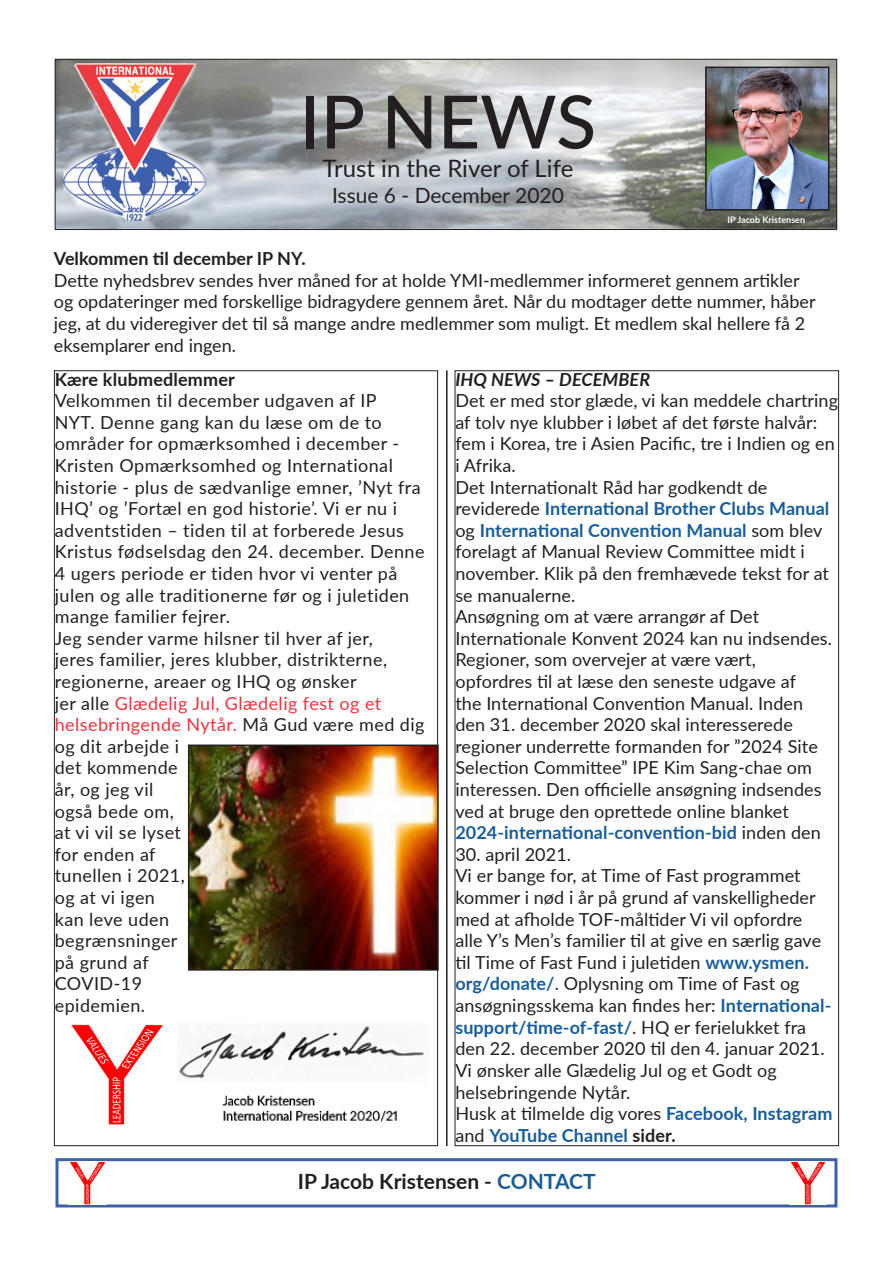
<style>
.page{position:relative;width:893px;height:1263px;background:#fff}
.page>*{position:absolute;margin:0;border:0;box-sizing:border-box;transform-origin:0 0}
.t1{font:500 73.5px "Lato";color:#231f20}
.t2{font:24px "Lato";color:#231f20}
.t3{font:700 21px "Lato";color:#231f20}
.t4{font:21px "Lato";color:#231f20}
.t5{font:18px/21.6px "Lato";letter-spacing:.005em;color:#231f20}
.t6{font:18px/21.6px "Lato";letter-spacing:.025em;color:#231f20}
.t7{font:700 18px/21.6px "Lato";letter-spacing:.005em;color:#175d9e}
.t8{font:700 18px "Lato";color:#231f20}
.t9{font:italic 700 18px "Lato";letter-spacing:.005em;color:#231f20}
.t10{font:700 9px "Lato";color:#fff}
.s1{font-weight:700;color:#175d9e}
.s2{font-weight:400;color:#231f20}
.s3{color:#231f20}
.s4{color:#ee333e}
.s5{color:#175d9e}
</style>
<div class="page">
<img style="left:57px;top:61px;width:778px;height:167px">
<div style="left:55px;top:59px;width:782px;height:171px;border:1px solid #231f20"></div>
<hr style="left:446px;top:370px;width:2px;height:776px;background:#231f20">
<img style="left:708px;top:70px;width:118px;height:138px">
<div style="left:705px;top:67px;width:124px;height:144px;border:2px solid #231f20"></div>
<div style="left:56px;top:1158px;width:781px;height:49px;border:3px solid #3c60ac"></div>
<img style="left:69px;top:1162px;width:37px;height:42px">
<img style="left:789px;top:1162px;width:38px;height:42px">
<img style="left:71px;top:1024px;width:92px;height:101px">
<img style="left:179px;top:1024px;width:245px;height:98px">
<img style="left:191px;top:747px;width:245px;height:221px">
<div style="left:188px;top:744px;width:251px;height:227px;border:2px solid #231f20"></div>
<p class="t1" style="left:300px;top:69px;width:298px">IP NEWS</p>
<p class="t2" style="left:323px;top:151px;width:252px">Trust in the River of Life</p>
<p class="t4" style="left:332px;top:180px;width:233px">Issue 6 - December 2020</p>
<p class="t10" style="left:727px;top:213px;width:79px">IP Jacob Kristensen</p>
<p class="t8" style="left:54px;top:245px;width:253px">Velkommen til december IP NY.</p>
<p class="t5" style="left:54px;top:269px;width:763px">Dette nyhedsbrev sendes hver måned for at holde YMI-medlemmer informeret gennem artikler og opdateringer med forskellige bidragydere gennem året. Når du modtager dette nummer, håber jeg, at du videregiver det til så mange andre medlemmer som muligt. Et medlem skal hellere få 2 eksemplarer end ingen.</p>
<p class="t9" style="left:455px;top:366px;width:196px">IHQ NEWS – DECEMBER</p>
<p class="t5" style="left:455px;top:389px;width:384px">Det er med stor glæde, vi kan meddele chartring af tolv nye klubber i løbet af det første halvår: fem i Korea, tre i Asien Pacific, tre i Indien og en i Afrika.</p>
<p class="t5" style="left:455px;top:475px;width:376px">Det Internationalt Råd har godkendt de reviderede <span class="s1">International Brother Clubs Manual </span>og <span class="s1">International Convention Manual</span> som blev forelagt af Manual Review Committee midt i november. Klik på den fremhævede tekst for at se manualerne.</p>
<p class="t5" style="left:455px;top:605px;width:378px">Ansøgning om at være arrangør af Det Internationale Konvent 2024 kan nu indsendes.<br>Regioner, som overvejer at være vært, opfordres til at læse den seneste udgave af<br>the International Convention Manual. Inden den 31. december 2020 skal interesserede regioner underrette formanden for ”2024 Site Selection Committee” IPE Kim Sang-chae om interessen. Den officielle ansøgning indsendes ved at bruge den oprettede online blanket <span class="s1">2024-international-convention-bid</span> inden den</p>
<p class="t5" style="left:455px;top:843px;width:117px">30. april 2021.</p>
<p class="t5" style="left:455px;top:864px;width:377px">Vi er bange for, at Time of Fast programmet kommer i nød i år på grund af vanskelligheder med at afholde TOF-måltider Vi vil opfordre alle Y’s Men’s familier til at give en særlig gave til Time of Fast Fund i juletiden <span class="s1">www.ysmen. org/donate/</span>. Oplysning om Time of Fast og ansøgningsskema kan findes her: <span class="s1">International&shy;support/time-of-fast/</span>. HQ er ferielukket fra den 22. december 2020 til den 4. januar 2021.<br>Vi ønsker alle Glædelig Jul og et Godt og helsebringende Nytår.</p>
<p class="t7" style="left:455px;top:1102px;width:379px"><span class="s2">Husk at tilmelde dig vores</span> Facebook, Instagram <span class="s2">and</span> YouTube Channel <span class="s3">sider.</span></p>
<p class="t8" style="left:55px;top:366px;width:182px">Kære klubmedlemmer</p>
<p class="t6" style="left:55px;top:389px;width:371px">Velkommen til december udgaven af IP<br>NYT. Denne gang kan du læse om de to områder for opmærksomhed i december - Kristen Opmærksomhed og International historie - plus de sædvanlige emner, ’Nyt fra IHQ’ og ’Fortæl en god historie’. Vi er nu i adventstiden – tiden til at forberede Jesus Kristus fødselsdag den 24. december. Denne 4 ugers periode er tiden hvor vi venter på julen og alle traditionerne før og i juletiden mange familier fejrer.</p>
<p class="t6" style="left:55px;top:627px;width:371px">Jeg sender varme hilsner til hver af jer,<br>jeres familier, jeres klubber, distrikterne, regionerne, areaer og IHQ og ønsker<br>jer alle <span class="s4">Glædelig Jul, Glædelig fest og et helsebringende Nytår.</span> Må Gud være med dig og dit arbejde i<br>det kommende<br>år, og jeg vil<br>også bede om,<br>at vi vil se lyset<br>for enden af<br>tunellen i 2021,<br>og at vi igen<br>kan leve uden<br>begrænsninger<br>på grund af<br>COVID-19<br>epidemien.</p>
<p class="t3" style="left:298px;top:1165px;width:299px">IP Jacob Kristensen - <span class="s5">CONTACT</span></p>
</div>
